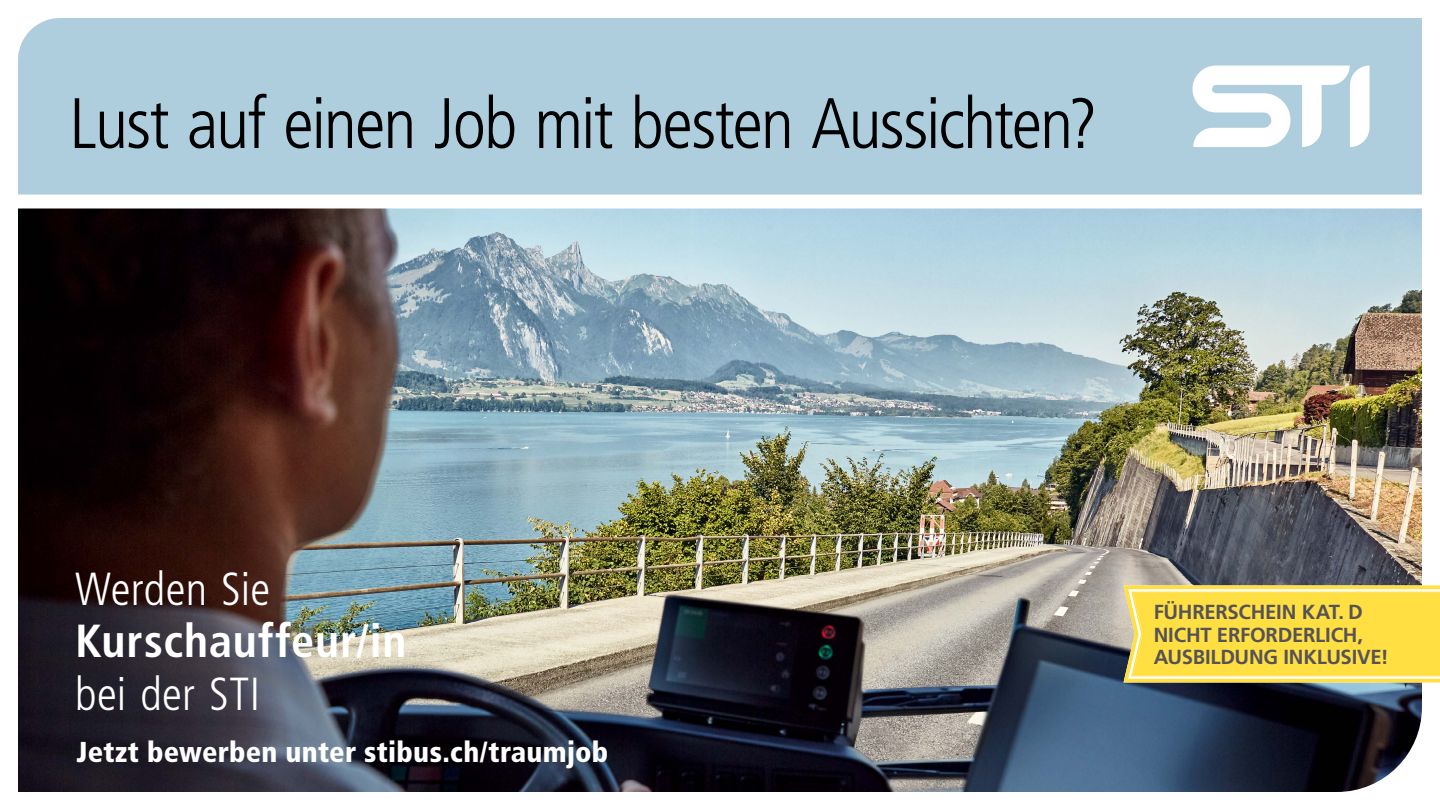
<style>
.page{position:relative;width:1440px;height:810px;background:#fff}
.page>*{position:absolute;margin:0;border:0;box-sizing:border-box;transform-origin:0 0}
.t1{font:300 condensed 71.25px "Frutiger LT Std";letter-spacing:-.025em;color:#000}
.t2{font:300 condensed 46.35px "Frutiger LT Std";letter-spacing:.005em;color:#fff}
.t3{font:700 condensed 46.35px "Frutiger LT Std";letter-spacing:.015em;color:#fff}
.t4{font:900 condensed 28.72px "Frutiger LT Std";letter-spacing:.01em;color:#fff}
.t5{font:700 20.33px/22.2px "Frutiger LT Std";letter-spacing:-.015em;color:#565358}
</style>
<div class="page">
<div style="left:18px;top:18px;width:1404px;height:177px;background:#afcedd"></div>
<svg style="left:1193px;top:66px;width:177px;height:81px"></svg>
<img style="left:18px;top:208px;width:1404px;height:584px">
<svg style="left:1119px;top:582px;width:321px;height:106px;background:#eed453"></svg>
<h1 class="t1" style="left:69px;top:83px;width:1030px">Lust auf einen Job mit besten Aussichten?</h1>
<h2 class="t2" style="left:75px;top:562px;width:197px">Werden Sie</h2>
<h2 class="t3" style="left:75px;top:614px;width:333px">Kurschauffeur/in</h2>
<h2 class="t2" style="left:75px;top:668px;width:187px">bei der STI</h2>
<h3 class="t4" style="left:76px;top:735px;width:533px">Jetzt bewerben unter stibus.ch/traumjob</h3>
<p class="t5" style="left:1154px;top:601px;width:236px">FÜHRERSCHEIN KAT. D<br>NICHT ERFORDERLICH,<br>AUSBILDUNG INKLUSIVE!</p>
</div>
